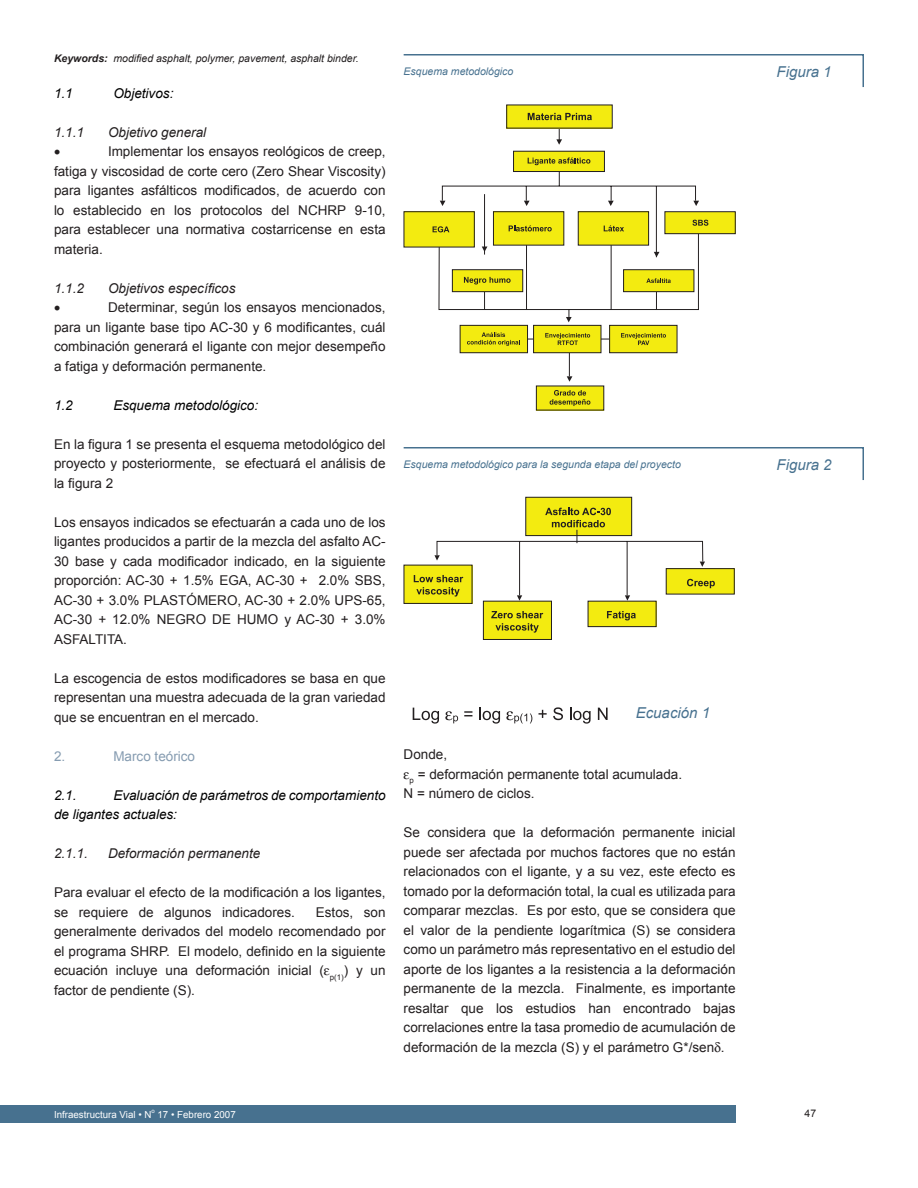
<style>
.page{position:relative;width:918px;height:1188px;background:#fff}
.page>*{position:absolute;margin:0;border:0;box-sizing:border-box;transform-origin:0 0}
.foto{font:italic 15px "Arial";color:#47718f}
.texto_1{font:13.5px/19.5px "Arial";color:#231f20;text-align:justify}
.subtitulo_2{font:italic 13.5px/19.5px "Arial";color:#000}
.subtitulo_3{font:italic 13.5px "Arial";color:#231f20}
.subtitulo_1{font:13.5px "Arial";color:#869cb1}
.texto_1-2{font:13.5px "Symbol";color:#231f20}
.pie_de_foto{font:italic 10.5px "Arial";color:#47718f}
.texto_1-3{font:italic 10.5px "Arial";color:#231f20}
.t1{font:10.5px "Arial";color:#231f20}
.t2{font:9.75px "Arial";color:#fff}
.t3{font:6px "Arial";color:#fff}
.s1{font-weight:700}
</style>
<div class="page">
<div style="left:0;top:1105px;width:736px;height:18px;background:#47718f"></div>
<svg style="left:403px;top:54px;width:461px;height:33px"></svg>
<svg style="left:556px;top:128px;width:6px;height:17px"></svg>
<svg style="left:567px;top:377px;width:5px;height:5px"></svg>
<svg style="left:438px;top:172px;width:261px;height:205px"></svg>
<div style="left:507px;top:105px;width:105px;height:23px;background:#f3eb10"></div>
<svg style="left:528px;top:113px;width:64px;height:7px"></svg>
<div style="left:514px;top:151px;width:90px;height:21px;background:#f3eb10"></div>
<div style="left:513px;top:151px;width:92px;height:21px;border:1px solid #231f20"></div>
<svg style="left:528px;top:158px;width:62px;height:7px"></svg>
<div style="left:493px;top:212px;width:71px;height:33px;background:#f3eb10"></div>
<div style="left:493px;top:211px;width:71px;height:34px;border:1px solid #231f20"></div>
<svg style="left:509px;top:225px;width:43px;height:6px"></svg>
<div style="left:452px;top:270px;width:71px;height:22px;background:#f3eb10"></div>
<div style="left:452px;top:269px;width:71px;height:23px;border:1px solid #231f20"></div>
<svg style="left:464px;top:277px;width:47px;height:7px"></svg>
<div style="left:624px;top:270px;width:70px;height:22px;background:#f3eb10"></div>
<div style="left:623px;top:269px;width:71px;height:23px;border:1px solid #231f20"></div>
<svg style="left:646px;top:278px;width:25px;height:5px"></svg>
<div style="left:610px;top:325px;width:67px;height:28px;background:#f3eb10"></div>
<div style="left:609px;top:325px;width:68px;height:28px;border:1px solid #231f20"></div>
<svg style="left:621px;top:333px;width:45px;height:12px"></svg>
<div style="left:534px;top:325px;width:67px;height:28px;background:#f3eb10"></div>
<div style="left:533px;top:325px;width:68px;height:28px;border:1px solid #231f20"></div>
<svg style="left:545px;top:333px;width:45px;height:12px"></svg>
<div style="left:536px;top:386px;width:68px;height:24px;background:#f3eb10"></div>
<svg style="left:550px;top:390px;width:40px;height:16px"></svg>
<div style="left:460px;top:325px;width:68px;height:28px;background:#f3eb10"></div>
<div style="left:460px;top:325px;width:68px;height:28px;border:1px solid #231f20"></div>
<svg style="left:467px;top:332px;width:53px;height:14px"></svg>
<div style="left:578px;top:212px;width:71px;height:33px;background:#f3eb10"></div>
<div style="left:578px;top:211px;width:71px;height:34px;border:1px solid #231f20"></div>
<svg style="left:604px;top:225px;width:20px;height:6px"></svg>
<div style="left:665px;top:212px;width:70px;height:22px;background:#f3eb10"></div>
<div style="left:665px;top:211px;width:71px;height:23px;border:1px solid #231f20"></div>
<svg style="left:692px;top:220px;width:16px;height:6px"></svg>
<div style="left:404px;top:212px;width:70px;height:35px;background:#f3eb10"></div>
<div style="left:404px;top:211px;width:71px;height:36px;border:1px solid #231f20"></div>
<svg style="left:433px;top:226px;width:16px;height:6px"></svg>
<svg style="left:403px;top:447px;width:461px;height:33px"></svg>
<div style="left:526px;top:497px;width:106px;height:39px;background:#f3eb10"></div>
<div style="left:525px;top:497px;width:107px;height:39px;border:1px solid #231f20"></div>
<div style="left:483px;top:601px;width:68px;height:38px;background:#f3eb10"></div>
<div style="left:483px;top:601px;width:69px;height:39px;border:1px solid #231f20"></div>
<div style="left:404px;top:565px;width:68px;height:38px;background:#f3eb10"></div>
<div style="left:404px;top:565px;width:68px;height:39px;border:1px solid #231f20"></div>
<div style="left:588px;top:601px;width:68px;height:26px;background:#f3eb10"></div>
<div style="left:588px;top:601px;width:68px;height:26px;border:1px solid #231f20"></div>
<svg style="left:491px;top:611px;width:52px;height:22px"></svg>
<svg style="left:607px;top:611px;width:29px;height:9px"></svg>
<svg style="left:414px;top:508px;width:321px;height:93px"></svg>
<svg style="left:413px;top:708px;width:26px;height:16px"></svg>
<svg style="left:445px;top:711px;width:13px;height:12px"></svg>
<svg style="left:464px;top:711px;width:8px;height:5px"></svg>
<svg style="left:479px;top:708px;width:21px;height:16px"></svg>
<svg style="left:506px;top:711px;width:26px;height:13px"></svg>
<svg style="left:539px;top:710px;width:8px;height:8px"></svg>
<svg style="left:553px;top:707px;width:10px;height:13px"></svg>
<svg style="left:570px;top:708px;width:21px;height:16px"></svg>
<svg style="left:598px;top:708px;width:10px;height:12px"></svg>
<p class="texto_1-3" style="left:54px;top:52px;width:306px"><span class="s1">Keywords:</span> modified asphalt, polymer, pavement, asphalt binder.</p>
<p class="subtitulo_2" style="left:54px;top:83px;width:20px">1.1</p>
<p class="subtitulo_2" style="left:113px;top:83px;width:62px">Objetivos:</p>
<p class="subtitulo_3" style="left:54px;top:124px;width:32px">1.1.1</p>
<p class="subtitulo_3" style="left:108px;top:124px;width:100px">Objetivo general</p>
<p class="texto_1-2" style="left:54px;top:143px;width:8px">•</p>
<p class="texto_1" style="left:54px;top:142px;width:333px;text-indent:54px">Implementar los ensayos reológicos de creep, fatiga y viscosidad de corte cero (Zero Shear Viscosity) para ligantes asfálticos modificados, de acuerdo con lo establecido en los protocolos del NCHRP 9-10, para establecer una normativa costarricense en esta materia.</p>
<p class="subtitulo_3" style="left:54px;top:280px;width:32px">1.1.2</p>
<p class="subtitulo_3" style="left:108px;top:280px;width:129px">Objetivos específicos</p>
<p class="texto_1-2" style="left:54px;top:299px;width:8px">•</p>
<p class="texto_1" style="left:54px;top:298px;width:333px;text-indent:54px">Determinar, según los ensayos mencionados, para un ligante base tipo AC-30 y 6 modificantes, cuál combinación generará el ligante con mejor desempeño a fatiga y deformación permanente.</p>
<p class="subtitulo_2" style="left:54px;top:395px;width:20px">1.2</p>
<p class="subtitulo_2" style="left:113px;top:395px;width:146px">Esquema metodológico:</p>
<p class="texto_1" style="left:54px;top:434px;width:333px">En la figura 1 se presenta el esquema metodológico del proyecto y posteriormente, se efectuará el análisis de la figura 2</p>
<p class="texto_1" style="left:54px;top:512px;width:333px">Los ensayos indicados se efectuarán a cada uno de los ligantes producidos a partir de la mezcla del asfalto AC-30 base y cada modificador indicado, en la siguiente proporción: AC-30 + 1.5% EGA, AC-30 + 2.0% SBS, AC-30 + 3.0% PLASTÓMERO, AC-30 + 2.0% UPS-65, AC-30 + 12.0% NEGRO DE HUMO y AC-30 + 3.0% ASFALTITA.</p>
<p class="texto_1" style="left:54px;top:668px;width:333px">La escogencia de estos modificadores se basa en que representan una muestra adecuada de la gran variedad que se encuentran en el mercado.</p>
<p class="subtitulo_1" style="left:54px;top:748px;width:13px">2.</p>
<p class="subtitulo_1" style="left:113px;top:748px;width:83px">Marco teórico</p>
<p class="subtitulo_2" style="left:54px;top:785px;width:24px">2.1.</p>
<p class="subtitulo_2" style="left:54px;top:785px;width:333px;text-indent:59px">Evaluación de parámetros de comportamiento de ligantes actuales:</p>
<p class="subtitulo_3" style="left:54px;top:846px;width:35px">2.1.1.</p>
<p class="subtitulo_3" style="left:108px;top:846px;width:154px">Deformación permanente</p>
<p class="texto_1" style="left:54px;top:883px;width:333px">Para evaluar el efecto de la modificación a los ligantes, se requiere de algunos indicadores.</p>
<p class="texto_1" style="left:54px;top:902px;width:333px;text-indent:262px">Estos, son generalmente derivados del modelo recomendado por el programa SHRP. El modelo, definido en la siguiente ecuación incluye una deformación inicial ( <sub>p(1)</sub>) y un factor de pendiente (S).</p>
<p class="pie_de_foto" style="left:404px;top:65px;width:111px">Esquema metodológico</p>
<p class="foto" style="left:777px;top:63px;width:57px">Figura 1</p>
<p class="pie_de_foto" style="left:404px;top:458px;width:279px">Esquema metodológico para la segunda etapa del proyecto</p>
<p class="foto" style="left:777px;top:456px;width:57px">Figura 2</p>
<p class="foto" style="left:636px;top:705px;width:76px">Ecuación 1</p>
<p class="texto_1" style="left:404px;top:745px;width:45px">Donde,</p>
<p class="texto_1" style="left:410px;top:764px;width:274px"><sub>p</sub> = deformación permanente total acumulada.</p>
<p class="texto_1" style="left:404px;top:784px;width:132px">N = número de ciclos.</p>
<p class="texto_1" style="left:404px;top:823px;width:333px">Se considera que la deformación permanente inicial puede ser afectada por muchos factores que no están relacionados con el ligante, y a su vez, este efecto es tomado por la deformación total, la cual es utilizada para comparar mezclas. Es por esto, que se considera que el valor de la pendiente logarítmica (S) se considera como un parámetro más representativo en el estudio del aporte de los ligantes a la resistencia a la deformación permanente de la mezcla. Finalmente, es importante resaltar que los estudios han encontrado bajas correlaciones entre la tasa promedio de acumulación de deformación de la mezcla (S) y el parámetro G*/sen .</p>
<p class="t2" style="left:54px;top:1109px;width:99px">Infraestructura Vial • N</p>
<p class="t1" style="left:805px;top:1108px;width:13px">47</p>
<p class="t3" style="left:152px;top:1108px;width:5px">o</p>
<p class="t2" style="left:158px;top:1109px;width:80px">17 • Febrero 2007</p>
</div>
